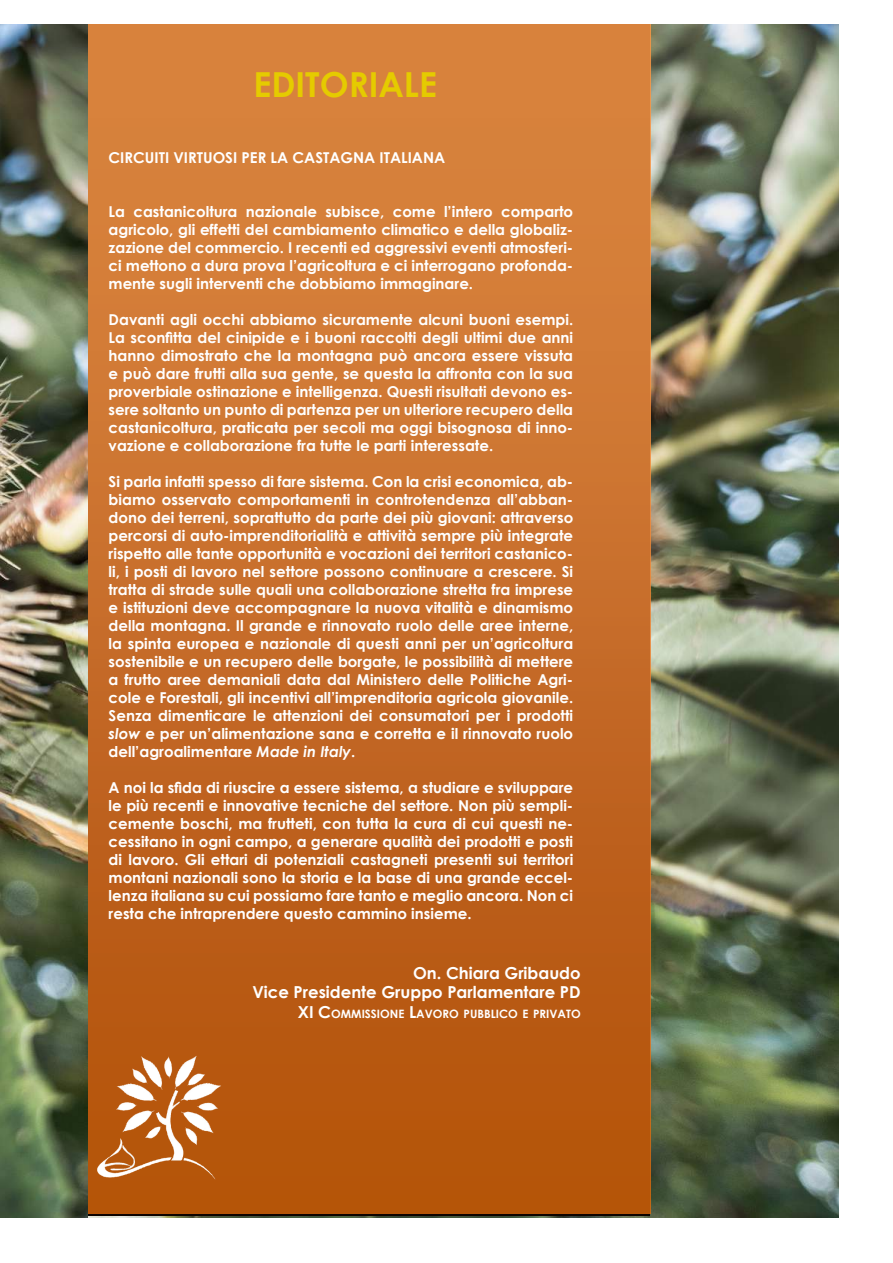
<style>
.page{position:relative;width:893px;height:1263px;background:#fff}
.page>*{position:absolute;margin:0;border:0;box-sizing:border-box;transform-origin:0 0}
.t1{font:700 34.5px "Century Gothic";color:#e5cb00}
.t2{font:700 16.5px/19.8px "Century Gothic";color:#fff;text-align:right}
.t3{font:700 15px/18px "Century Gothic";color:#fff;text-align:justify}
.t4{font:700 11.55px "Century Gothic";color:#fff}
.s1{font-style:italic}
.s2{font-size:16.5px}
</style>
<div class="page">
<img style="left:88px;top:24px;width:751px;height:1194px">
<div style="left:88px;top:24px;width:562px;height:1189px;background:linear-gradient(to bottom,#dc8844,#b1510a)"></div>
<img style="left:97px;top:1045px;width:175px;height:137px">
<img style="left:0;top:24px;width:88px;height:1194px">
<h1 class="t1" style="left:254px;top:58px;width:185px">EDITORIALE</h1>
<p class="t3" style="left:109px;top:148px;width:338px">CIRCUITI VIRTUOSI PER LA CASTAGNA ITALIANA</p>
<p class="t3" style="left:109px;top:202px;width:466px">La castanicoltura nazionale subisce, come l’intero comparto agricolo, gli effetti del cambiamento climatico e della globaliz&shy;zazione del commercio. I recenti ed aggressivi eventi atmosferi&shy;ci mettono a dura prova l’agricoltura e ci interrogano profonda&shy;mente sugli interventi che dobbiamo immaginare.</p>
<p class="t3" style="left:109px;top:310px;width:466px">Davanti agli occhi abbiamo sicuramente alcuni buoni esempi.<br>La sconfitta del cinipide e i buoni raccolti degli ultimi due anni hanno dimostrato che la montagna può ancora essere vissuta e può dare frutti alla sua gente, se questa la affronta con la sua proverbiale ostinazione e intelligenza. Questi risultati devono es&shy;sere soltanto un punto di partenza per un ulteriore recupero della castanicoltura, praticata per secoli ma oggi bisognosa di inno&shy;vazione e collaborazione fra tutte le parti interessate.</p>
<p class="t3" style="left:109px;top:472px;width:466px">Si parla infatti spesso di fare sistema. Con la crisi economica, ab&shy;biamo osservato comportamenti in controtendenza all’abban&shy;dono dei terreni, soprattutto da parte dei più giovani: attraverso percorsi di auto-imprenditorialità e attività sempre più integrate rispetto alle tante opportunità e vocazioni dei territori castanico&shy;li, i posti di lavoro nel settore possono continuare a crescere. Si tratta di strade sulle quali una collaborazione stretta fra imprese e istituzioni deve accompagnare la nuova vitalità e dinamismo della montagna. Il grande e rinnovato ruolo delle aree interne, la spinta europea e nazionale di questi anni per un’agricoltura sostenibile e un recupero delle borgate, le possibilità di mettere a frutto aree demaniali data dal Ministero delle Politiche Agri&shy;cole e Forestali, gli incentivi all’imprenditoria agricola giovanile.<br>Senza dimenticare le attenzioni dei consumatori per i prodotti <span class="s1">slow</span> e per un’alimentazione sana e corretta e il rinnovato ruolo dell’agroalimentare <span class="s1">Made in Italy</span>.</p>
<p class="t3" style="left:109px;top:778px;width:466px">A noi la sfida di riuscire a essere sistema, a studiare e sviluppare le più recenti e innovative tecniche del settore. Non più sempli&shy;cemente boschi, ma frutteti, con tutta la cura di cui questi ne&shy;cessitano in ogni campo, a generare qualità dei prodotti e posti di lavoro. Gli ettari di potenziali castagneti presenti sui territori montani nazionali sono la storia e la base di una grande eccel&shy;lenza italiana su cui possiamo fare tanto e meglio ancora. Non ci resta che intraprendere questo cammino insieme.</p>
<p class="t2" style="left:252px;top:962px;width:330px">On. Chiara Gribaudo<br>Vice Presidente Gruppo Parlamentare PD</p>
<p class="t4" style="left:298px;top:1005px;width:284px"><span class="s2">XI C</span>OMMISSIONE <span class="s2">L</span>AVORO PUBBLICO E PRIVATO</p>
</div>
